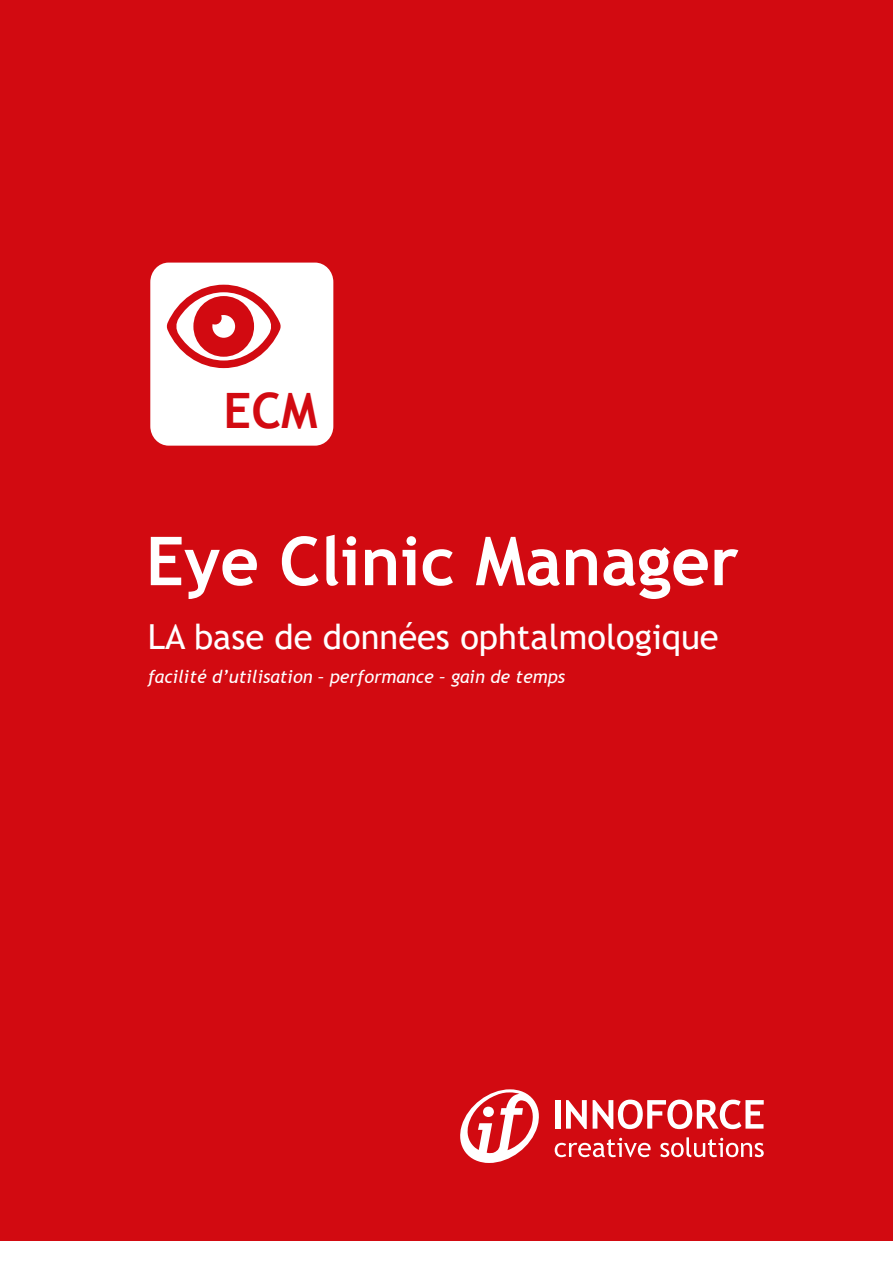
<style>
.page{position:relative;width:893px;height:1263px;background:#d20a11}
.page>*{position:absolute;margin:0;border:0;box-sizing:border-box;transform-origin:0 0}
.t1{font:700 67.5px "Trebuchet MS";color:#fff}
.t2{font:700 48.75px "Trebuchet MS";color:#d20a11}
.t3{font:34.5px "Trebuchet MS";color:#fff}
.t4{font:italic 18px "Trebuchet MS";color:#fff}
</style>
<div class="page">
<svg style="left:555px;top:1138px;width:96px;height:19px"></svg>
<svg style="left:660px;top:1137px;width:104px;height:20px"></svg>
<div style="left:555px;top:1100px;width:5px;height:28px;background:#fff"></div>
<svg style="left:566px;top:1100px;width:21px;height:29px"></svg>
<svg style="left:593px;top:1099px;width:171px;height:30px"></svg>
<svg style="left:460px;top:1089px;width:79px;height:74px"></svg>
<div style="left:0;top:1242px;width:893px;height:21px;background:#fff"></div>
<div style="left:150px;top:263px;width:183px;height:183px;background:#fff;border-radius:19px"></div>
<svg style="left:167px;top:285px;width:114px;height:83px"></svg>
<h2 class="t2" style="left:224px;top:380px;width:96px">ECM</h2>
<h1 class="t1" style="left:146px;top:519px;width:594px">Eye Clinic Manager</h1>
<h3 class="t3" style="left:148px;top:615px;width:572px">LA base de données ophtalmologique</h3>
<p class="t4" style="left:148px;top:666px;width:419px">facilité d’utilisation – performance – gain de temps</p>
</div>
